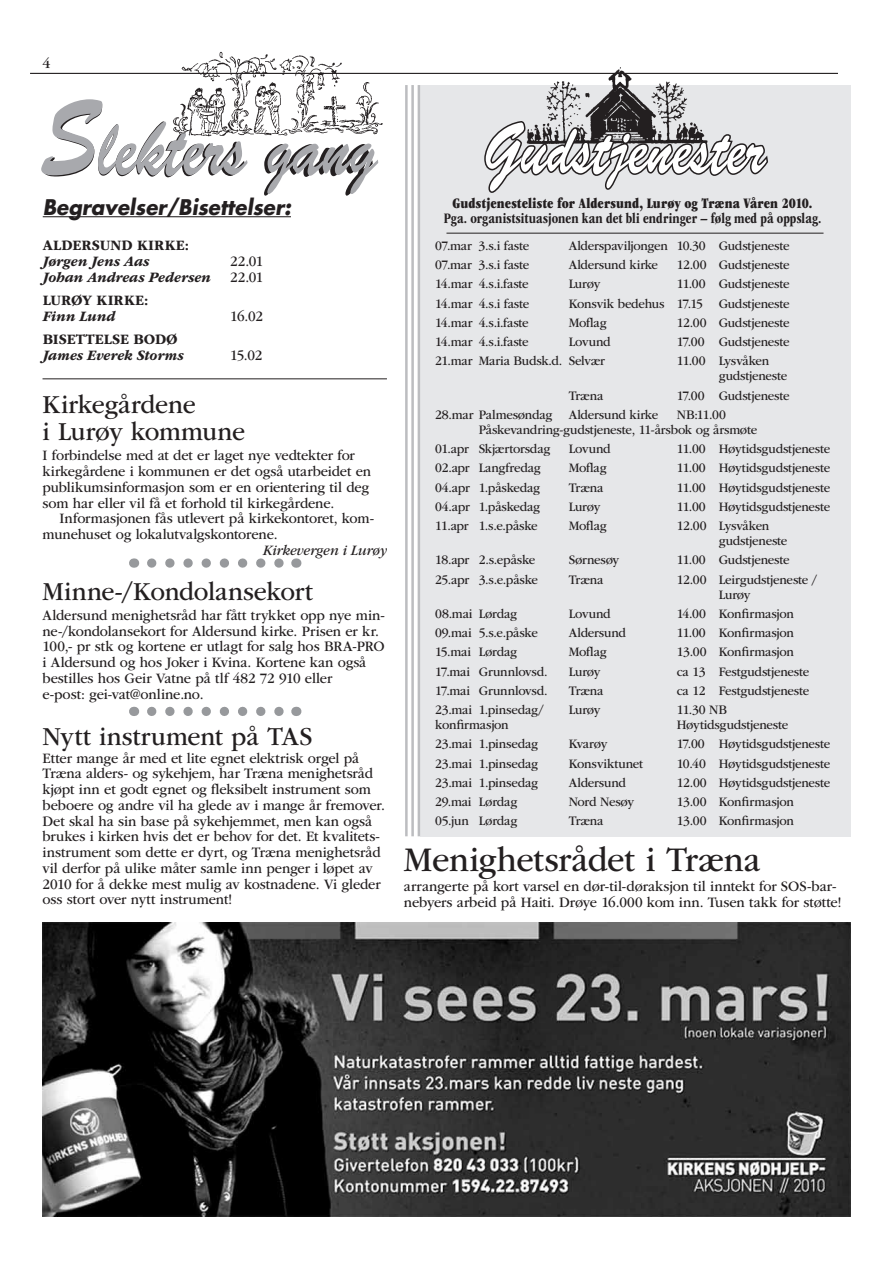
<style>
.page{position:relative;width:893px;height:1263px;background:#fff}
.page>*{position:absolute;margin:0;border:0;box-sizing:border-box;transform-origin:0 0}
.t1{font:81.75px "Brush Script Std";color:#231f20;scale:.72 1}
.t2{font:72.3px "Brush Script Std";color:#fff;scale:.75 1}
.t3{font:36px "ITC Garamond Std";letter-spacing:-.01em;color:#231f20;scale:.95 1}
.t4{font:27px/27px "ITC Garamond Std";letter-spacing:-.005em;color:#231f20;scale:.95 1}
.t5{font:italic 700 21px "Futura Std";color:#231f20;scale:.95 1}
.t6{font:15px/15.8px "ITC Garamond Std";letter-spacing:-.01em;color:#231f20;scale:.95 1}
.t7{font:700 condensed 15px "ITC Garamond Std";letter-spacing:.005em;color:#231f20;scale:.95 1}
.t8{font:italic 700 15px "ITC Garamond Std";letter-spacing:-.005em;color:#231f20;scale:.95 1}
.t9{font:15px "ITC Garamond Std Ult Cond";letter-spacing:.005em;color:#231f20;scale:.95 1}
.t10{font:700 15px "ITC Garamond Std";letter-spacing:.005em;color:#231f20;scale:.95 1}
.t11{font:italic 15px "ITC Garamond Std";color:#231f20;scale:.95 1}
.t12{font:15px "ITC Garamond Std";letter-spacing:-.01em;color:#231f20}
.t13{font:13.5px/15px "ITC Garamond Std";letter-spacing:-.02em;color:#231f20;scale:.95 1}
.s1{font-size:108.45px;color:#a8a9ad}
</style>
<div class="page">
<img style="left:169px;top:51px;width:216px;height:86px">
<div style="left:420px;top:85px;width:430px;height:751px;background:#e6e7e9"></div>
<img style="left:525px;top:67px;width:184px;height:52px">
<hr style="left:446px;top:233px;width:377px;height:1px;background:#231f20">
<svg style="left:483px;top:119px;width:287px;height:115px"></svg>
<hr style="left:418px;top:85px;width:2px;height:751px;background:#bcbdc0">
<hr style="left:411px;top:85px;width:3px;height:751px;background:#bcbdc0">
<hr style="left:405px;top:85px;width:3px;height:751px;background:#bcbdc0">
<hr style="left:43px;top:216px;width:248px;height:1px;background:#231f20">
<hr style="left:30px;top:73px;width:808px;height:1px;background:#231f20">
<svg style="left:152px;top:558px;width:132px;height:10px"></svg>
<svg style="left:152px;top:707px;width:132px;height:9px"></svg>
<hr style="left:43px;top:378px;width:344px;height:1px;background:#231f20">
<img style="left:43px;top:923px;width:807px;height:293px">
<p class="t12" style="left:43px;top:55px;width:9px">4</p>
<h1 class="t1" style="left:41px;top:103px;width:462px"><span class="s1">S</span>lekters gang</h1>
<h3 class="t5" style="left:43px;top:193px;width:263px">Begravelser/Bisettelser:</h3>
<p class="t10" style="left:43px;top:237px;width:156px">ALDERSUND KIRKE:</p>
<p class="t8" style="left:43px;top:253px;width:114px">Jørgen Jens Aas</p>
<p class="t6" style="left:230px;top:254px;width:36px">22.01</p>
<p class="t8" style="left:43px;top:269px;width:179px">Johan Andreas Pedersen</p>
<p class="t6" style="left:230px;top:269px;width:36px">22.01</p>
<p class="t10" style="left:43px;top:292px;width:113px">LURØY KIRKE:</p>
<p class="t8" style="left:43px;top:308px;width:78px">Finn Lund</p>
<p class="t6" style="left:230px;top:308px;width:36px">16.02</p>
<p class="t10" style="left:43px;top:331px;width:144px">BISETTELSE BODØ</p>
<p class="t8" style="left:43px;top:347px;width:150px">James Everek Storms</p>
<p class="t6" style="left:230px;top:347px;width:35px">15.02</p>
<h3 class="t4" style="left:43px;top:392px;width:215px">Kirkegårdene<br>i Lurøy kommune</h3>
<p class="t6" style="left:43px;top:448px;width:347px">I forbindelse med at det er laget nye vedtekter for kirkegårdene i kommunen er det også utarbeidet en publikumsinformasjon som er en orientering til deg som har eller vil få et forhold til kirkegårdene.</p>
<p class="t6" style="left:43px;top:511px;width:350px;text-indent:17px">Informasjonen fås utlevert på kirkekontoret, kom&shy;munehuset og lokalutvalgskontorene.</p>
<p class="t11" style="left:263px;top:542px;width:132px">Kirkevergen i Lurøy</p>
<h3 class="t4" style="left:43px;top:578px;width:286px">Minne-/Kondolansekort</h3>
<p class="t6" style="left:43px;top:607px;width:362px">Aldersund menighetsråd har fått trykket opp nye min&shy;ne-/kondolansekort for Aldersund kirke. Prisen er kr.<br>100,- pr stk og kortene er utlagt for salg hos BRA-PRO i Aldersund og hos Joker i Kvina. Kortene kan også bestilles hos Geir Vatne på tlf 482 72 910 eller<br>e-post: gei-vat@online.no.</p>
<h3 class="t4" style="left:43px;top:723px;width:286px">Nytt instrument på TAS</h3>
<p class="t6" style="left:43px;top:750px;width:362px">Etter mange år med et lite egnet elektrisk orgel på Træna alders- og sykehjem, har Træna menighetsråd kjøpt inn et godt egnet og fleksibelt instrument som beboere og andre vil ha glede av i mange år fremover.<br>Det skal ha sin base på sykehjemmet, men kan også brukes i kirken hvis det er behov for det. Et kvalitets&shy;instrument som dette er dyrt, og Træna menighetsråd vil derfor på ulike måter samle inn penger i løpet av 2010 for å dekke mest mulig av kostnadene. Vi gleder oss stort over nytt instrument!</p>
<h2 class="t2" style="left:484px;top:108px;width:377px">Gudstjenester</h2>
<p class="t9" style="left:452px;top:195px;width:380px">Gudstjenesteliste for Aldersund, Lurøy og Træna Våren 2010.</p>
<p class="t7" style="left:444px;top:210px;width:399px">Pga. organistsituasjonen kan det bli endringer – følg med på oppslag.</p>
<p class="t13" style="left:435px;top:238px;width:101px">07.mar 3.s.i faste</p>
<p class="t13" style="left:569px;top:238px;width:234px">Alderspaviljongen 10.30 Gudstjeneste</p>
<p class="t13" style="left:435px;top:257px;width:101px">07.mar 3.s.i faste</p>
<p class="t13" style="left:569px;top:257px;width:96px">Aldersund kirke</p>
<p class="t13" style="left:677px;top:257px;width:120px">12.00 Gudstjeneste</p>
<p class="t13" style="left:435px;top:277px;width:100px">14.mar 4.s.i.faste</p>
<p class="t13" style="left:569px;top:277px;width:35px">Lurøy</p>
<p class="t13" style="left:677px;top:277px;width:120px">11.00 Gudstjeneste</p>
<p class="t13" style="left:435px;top:296px;width:101px">14.mar 4.s.i faste</p>
<p class="t13" style="left:569px;top:296px;width:234px">Konsvik bedehus 17.15 Gudstjeneste</p>
<p class="t13" style="left:435px;top:315px;width:100px">14.mar 4.s.i.faste</p>
<p class="t13" style="left:569px;top:315px;width:41px">Moflag</p>
<p class="t13" style="left:677px;top:315px;width:120px">12.00 Gudstjeneste</p>
<p class="t13" style="left:435px;top:334px;width:100px">14.mar 4.s.i.faste</p>
<p class="t13" style="left:569px;top:334px;width:46px">Lovund</p>
<p class="t13" style="left:677px;top:334px;width:120px">17.00 Gudstjeneste</p>
<p class="t13" style="left:435px;top:354px;width:180px">21.mar Maria Budsk.d. Selvær</p>
<p class="t13" style="left:719px;top:354px;width:74px;text-indent:-42px">11.00 Lysvåken gudstjeneste</p>
<p class="t13" style="left:569px;top:388px;width:38px">Træna</p>
<p class="t13" style="left:677px;top:388px;width:120px">17.00 Gudstjeneste</p>
<p class="t13" style="left:435px;top:407px;width:236px">28.mar Palmesøndag Aldersund kirke</p>
<p class="t13" style="left:479px;top:407px;width:295px;text-indent:198px">NB:11.00<br>Påskevandring-gudstjeneste, 11-årsbok og årsmøte</p>
<p class="t13" style="left:435px;top:441px;width:123px">01.apr Skjærtorsdag</p>
<p class="t13" style="left:569px;top:441px;width:46px">Lovund</p>
<p class="t13" style="left:677px;top:441px;width:163px">11.00 Høytidsgudstjeneste</p>
<p class="t13" style="left:435px;top:461px;width:113px">02.apr Langfredag</p>
<p class="t13" style="left:569px;top:461px;width:41px">Moflag</p>
<p class="t13" style="left:677px;top:461px;width:163px">11.00 Høytidsgudstjeneste</p>
<p class="t13" style="left:435px;top:480px;width:112px">04.apr 1.påskedag</p>
<p class="t13" style="left:569px;top:480px;width:38px">Træna</p>
<p class="t13" style="left:677px;top:480px;width:163px">11.00 Høytidsgudstjeneste</p>
<p class="t13" style="left:435px;top:499px;width:112px">04.apr 1.påskedag</p>
<p class="t13" style="left:569px;top:499px;width:35px">Lurøy</p>
<p class="t13" style="left:677px;top:499px;width:163px">11.00 Høytidsgudstjeneste</p>
<p class="t13" style="left:435px;top:518px;width:109px">11.apr 1.s.e.påske</p>
<p class="t13" style="left:569px;top:518px;width:41px">Moflag</p>
<p class="t13" style="left:719px;top:518px;width:74px;text-indent:-42px">12.00 Lysvåken gudstjeneste</p>
<p class="t13" style="left:435px;top:553px;width:107px">18.apr 2.s.epåske</p>
<p class="t13" style="left:569px;top:553px;width:55px">Sørnesøy</p>
<p class="t13" style="left:677px;top:553px;width:120px">11.00 Gudstjeneste</p>
<p class="t13" style="left:435px;top:572px;width:110px">25.apr 3.s.e.påske</p>
<p class="t13" style="left:569px;top:572px;width:38px">Træna</p>
<p class="t13" style="left:719px;top:572px;width:105px;text-indent:-42px">12.00 Leirgudstjeneste /<br>Lurøy</p>
<p class="t13" style="left:435px;top:606px;width:88px">08.mai Lørdag</p>
<p class="t13" style="left:569px;top:606px;width:46px">Lovund</p>
<p class="t13" style="left:677px;top:606px;width:125px">14.00 Konfirmasjon</p>
<p class="t13" style="left:435px;top:625px;width:110px">09.mai 5.s.e.påske</p>
<p class="t13" style="left:569px;top:625px;width:62px">Aldersund</p>
<p class="t13" style="left:677px;top:625px;width:125px">11.00 Konfirmasjon</p>
<p class="t13" style="left:435px;top:645px;width:88px">15.mai Lørdag</p>
<p class="t13" style="left:569px;top:645px;width:41px">Moflag</p>
<p class="t13" style="left:677px;top:645px;width:125px">13.00 Konfirmasjon</p>
<p class="t13" style="left:435px;top:664px;width:120px">17.mai Grunnlovsd.</p>
<p class="t13" style="left:569px;top:664px;width:35px">Lurøy</p>
<p class="t13" style="left:677px;top:664px;width:141px">ca 13 Festgudstjeneste</p>
<p class="t13" style="left:435px;top:683px;width:120px">17.mai Grunnlovsd.</p>
<p class="t13" style="left:569px;top:683px;width:38px">Træna</p>
<p class="t13" style="left:677px;top:683px;width:141px">ca 12 Festgudstjeneste</p>
<p class="t13" style="left:435px;top:702px;width:116px">23.mai 1.pinsedag/</p>
<p class="t13" style="left:569px;top:702px;width:35px">Lurøy</p>
<p class="t13" style="left:677px;top:702px;width:54px">11.30 NB</p>
<p class="t13" style="left:435px;top:717px;width:79px">konfirmasjon</p>
<p class="t13" style="left:677px;top:717px;width:119px">Høytidsgudstjeneste</p>
<p class="t13" style="left:435px;top:737px;width:110px">23.mai 1.pinsedag</p>
<p class="t13" style="left:569px;top:737px;width:42px">Kvarøy</p>
<p class="t13" style="left:677px;top:737px;width:163px">17.00 Høytidsgudstjeneste</p>
<p class="t13" style="left:435px;top:756px;width:110px">23.mai 1.pinsedag</p>
<p class="t13" style="left:569px;top:756px;width:80px">Konsviktunet</p>
<p class="t13" style="left:677px;top:756px;width:163px">10.40 Høytidsgudstjeneste</p>
<p class="t13" style="left:435px;top:775px;width:110px">23.mai 1.pinsedag</p>
<p class="t13" style="left:569px;top:775px;width:62px">Aldersund</p>
<p class="t13" style="left:677px;top:775px;width:163px">12.00 Høytidsgudstjeneste</p>
<p class="t13" style="left:435px;top:794px;width:88px">29.mai Lørdag</p>
<p class="t13" style="left:569px;top:794px;width:70px">Nord Nesøy</p>
<p class="t13" style="left:677px;top:794px;width:125px">13.00 Konfirmasjon</p>
<p class="t13" style="left:435px;top:814px;width:88px">05.jun Lørdag</p>
<p class="t13" style="left:569px;top:814px;width:38px">Træna</p>
<p class="t13" style="left:677px;top:814px;width:125px">13.00 Konfirmasjon</p>
<h3 class="t3" style="left:404px;top:840px;width:377px">Menighetsrådet i Træna</h3>
<p class="t6" style="left:404px;top:878px;width:462px">arrangerte på kort varsel en dør-til-døraksjon til inntekt for SOS-bar&shy;nebyers arbeid på Haiti. Drøye 16.000 kom inn. Tusen takk for støtte!</p>
</div>
